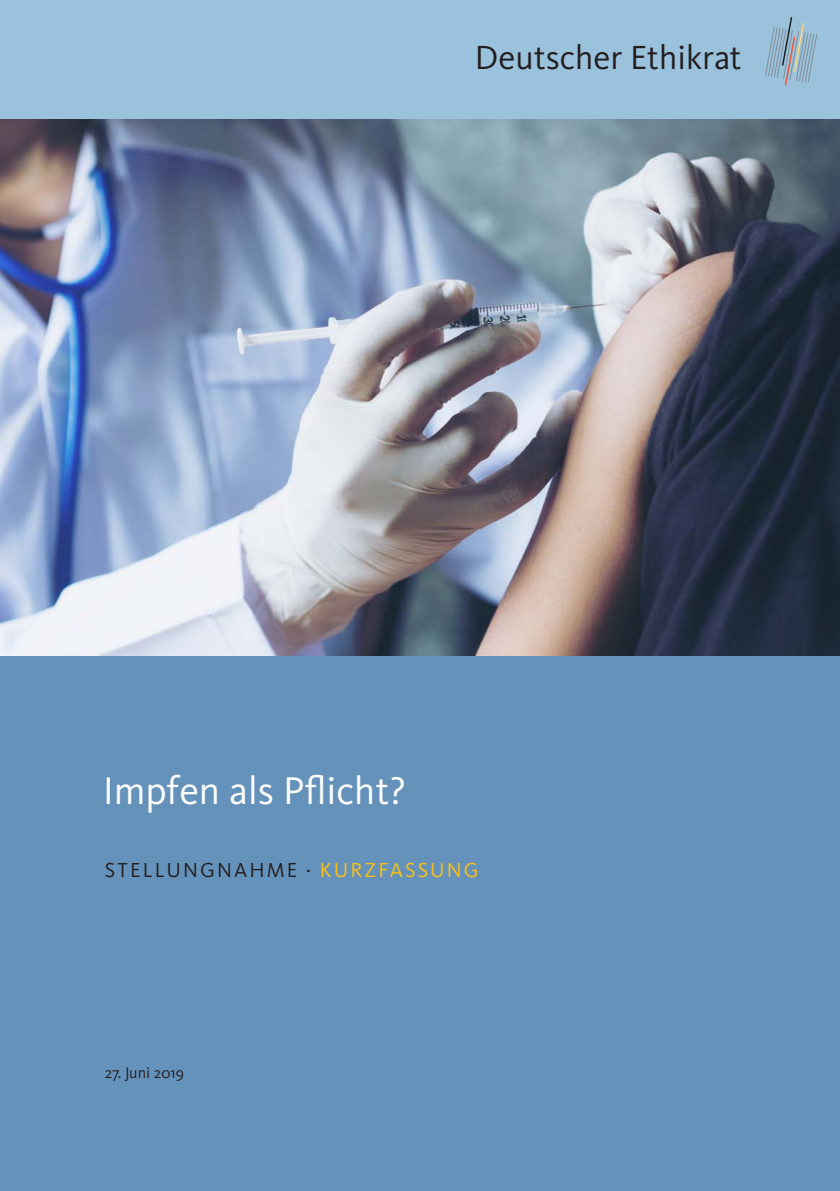
<style>
.page{position:relative;width:840px;height:1191px;background:#fff}
.page>*{position:absolute;margin:0;border:0;box-sizing:border-box;transform-origin:0 0}
.t1{font:40px "Kievit";color:#fff}
.t2{font:34.6px "Kievit";color:#231f20}
.t3{font:21px "Kievit";letter-spacing:.1em;color:#231f20}
.t4{font:16px "Kievit";color:#231f20}
.s1{color:#fec210}
</style>
<div class="page">
<div style="left:0;top:0;width:839px;height:119px;background:#9bc2dd"></div>
<div style="left:0;top:119px;width:839px;height:1072px;background:#6592ba"></div>
<svg style="left:765px;top:17px;width:52px;height:69px"></svg>
<img style="left:0;top:119px;width:839px;height:536px">
<h2 class="t2" style="left:474px;top:38px;width:268px">Deutscher Ethikrat</h2>
<h1 class="t1" style="left:103px;top:768px;width:304px">Impfen als Pflicht?</h1>
<p class="t3" style="left:105px;top:858px;width:375px">Stellungnahme · <span class="s1">Kurzfassung</span></p>
<p class="t4" style="left:105px;top:1063px;width:80px">27. Juni 2019</p>
</div>
